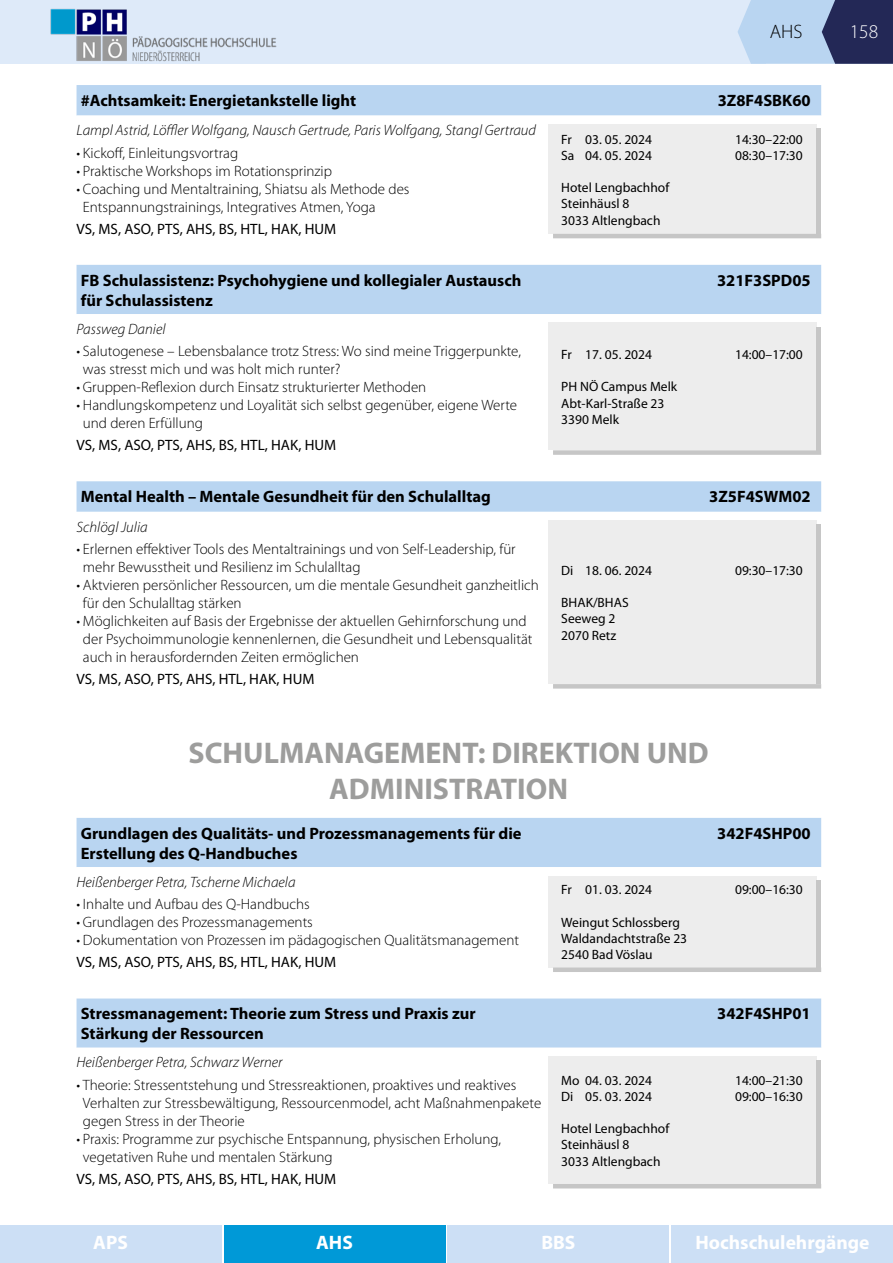
<style>
.page{position:relative;width:893px;height:1263px;background:#fff}
.page>*{position:absolute;margin:0;border:0;box-sizing:border-box;transform-origin:0 0}
.t1{font:700 30px/36px "Myriad Pro";color:#9d9d9c;text-align:center}
.t2{font:700 19.5px "Myriad Pro";color:#fff}
.t3{font:300 19.5px "Myriad Pro";color:#000}
.t4{font:300 19.5px "Myriad Pro";color:#fff}
.t5{font:700 16.5px/19.8px "Myriad Pro";color:#000}
.t6{font:300 15px/18px "Myriad Pro";color:#000}
.t7{font:italic 300 15px "Myriad Pro";color:#000}
.t8{font:15px "Myriad Pro";color:#000}
.t9{font:13.5px/16.2px "Myriad Pro";color:#000}
</style>
<div class="page">
<div style="left:0;top:0;width:765px;height:64px;background:#deeaf9"></div>
<svg style="left:738px;top:0;width:155px;height:64px;background:#7c8eb1"></svg>
<img style="left:50px;top:8px;width:227px;height:54px">
<div style="left:0;top:1226px;width:221px;height:37px;background:#ccdff5"></div>
<div style="left:224px;top:1226px;width:221px;height:37px;background:#0099d7"></div>
<div style="left:448px;top:1226px;width:221px;height:37px;background:#ccdff5"></div>
<div style="left:672px;top:1226px;width:221px;height:37px;background:#ccdff5"></div>
<div style="left:77px;top:85px;width:744px;height:31px;background:#b9d5f1"></div>
<div style="left:549px;top:124px;width:268px;height:110px;background:#ededed"></div>
<hr style="left:817px;top:129px;width:4px;height:105px;background:#c6c6c6">
<svg style="left:553px;top:234px;width:268px;height:4px"></svg>
<div style="left:77px;top:265px;width:744px;height:49px;background:#b9d5f1"></div>
<div style="left:549px;top:322px;width:268px;height:128px;background:#ededed"></div>
<hr style="left:817px;top:327px;width:4px;height:123px;background:#c6c6c6">
<svg style="left:553px;top:450px;width:268px;height:5px"></svg>
<div style="left:77px;top:481px;width:744px;height:31px;background:#b9d5f1"></div>
<div style="left:549px;top:520px;width:268px;height:164px;background:#ededed"></div>
<hr style="left:817px;top:525px;width:4px;height:159px;background:#c6c6c6">
<svg style="left:553px;top:684px;width:268px;height:5px"></svg>
<div style="left:77px;top:818px;width:744px;height:49px;background:#b9d5f1"></div>
<div style="left:549px;top:875px;width:268px;height:92px;background:#ededed"></div>
<hr style="left:817px;top:880px;width:4px;height:87px;background:#c6c6c6">
<svg style="left:553px;top:967px;width:268px;height:5px"></svg>
<div style="left:77px;top:998px;width:744px;height:50px;background:#b9d5f1"></div>
<div style="left:549px;top:1056px;width:268px;height:128px;background:#ededed"></div>
<hr style="left:817px;top:1061px;width:4px;height:123px;background:#c6c6c6">
<svg style="left:553px;top:1184px;width:268px;height:4px"></svg>
<h2 class="t3" style="left:770px;top:21px;width:34px">AHS</h2>
<h2 class="t4" style="left:850px;top:21px;width:30px">158</h2>
<p class="t5" style="left:81px;top:91px;width:277px">#Achtsamkeit: Energietankstelle light</p>
<p class="t5" style="left:718px;top:91px;width:95px">3Z8F4SBK60</p>
<p class="t7" style="left:77px;top:121px;width:461px">Lampl Astrid, Löffler Wolfgang, Nausch Gertrude, Paris Wolfgang, Stangl Gertraud</p>
<p class="t6" style="left:77px;top:144px;width:163px">• Kickoff, Einleitungsvortrag</p>
<p class="t6" style="left:77px;top:162px;width:257px">• Praktische Workshops im Rotationsprinzip</p>
<p class="t6" style="left:83px;top:180px;width:328px;text-indent:-6px">• Coaching und Mentaltraining, Shiatsu als Methode des<br>Entspannungstrainings, Integratives Atmen, Yoga</p>
<p class="t8" style="left:77px;top:221px;width:261px">VS, MS, ASO, PTS, AHS, BS, HTL, HAK, HUM</p>
<p class="t9" style="left:561px;top:131px;width:92px">Fr 03. 05. 2024</p>
<p class="t9" style="left:735px;top:131px;width:69px">14:30–22:00</p>
<p class="t9" style="left:561px;top:147px;width:92px">Sa 04. 05. 2024</p>
<p class="t9" style="left:735px;top:147px;width:69px">08:30–17:30</p>
<p class="t9" style="left:561px;top:180px;width:109px">Hotel Lengbachhof<br>Steinhäusl 8<br>3033 Altlengbach</p>
<p class="t5" style="left:81px;top:270px;width:442px">FB Schulassistenz: Psychohygiene und kollegialer Austausch für Schulassistenz</p>
<p class="t5" style="left:717px;top:270px;width:95px">321F3SPD05</p>
<p class="t7" style="left:77px;top:320px;width:90px">Passweg Daniel</p>
<p class="t6" style="left:83px;top:342px;width:440px;text-indent:-6px">• Salutogenese – Lebensbalance trotz Stress: Wo sind meine Triggerpunkte, was stresst mich und was holt mich runter?</p>
<p class="t6" style="left:77px;top:378px;width:351px">• Gruppen-Reflexion durch Einsatz strukturierter Methoden</p>
<p class="t6" style="left:83px;top:396px;width:436px;text-indent:-6px">• Handlungskompetenz und Loyalität sich selbst gegenüber, eigene Werte und deren Erfüllung</p>
<p class="t8" style="left:77px;top:437px;width:261px">VS, MS, ASO, PTS, AHS, BS, HTL, HAK, HUM</p>
<p class="t9" style="left:561px;top:347px;width:92px">Fr 17. 05. 2024</p>
<p class="t9" style="left:735px;top:347px;width:69px">14:00–17:00</p>
<p class="t9" style="left:561px;top:379px;width:117px">PH NÖ Campus Melk<br>Abt-Karl-Straße 23<br>3390 Melk</p>
<p class="t5" style="left:81px;top:487px;width:411px">Mental Health – Mentale Gesundheit für den Schulalltag</p>
<p class="t5" style="left:709px;top:487px;width:103px">3Z5F4SWM02</p>
<p class="t7" style="left:77px;top:518px;width:73px">Schlögl Julia</p>
<p class="t6" style="left:83px;top:540px;width:434px;text-indent:-6px">• Erlernen effektiver Tools des Mentaltrainings und von Self-Leadership, für mehr Bewusstheit und Resilienz im Schulalltag</p>
<p class="t6" style="left:83px;top:576px;width:458px;text-indent:-6px">• Aktvieren persönlicher Ressourcen, um die mentale Gesundheit ganzheitlich für den Schulalltag stärken</p>
<p class="t6" style="left:83px;top:612px;width:451px;text-indent:-6px">• Möglichkeiten auf Basis der Ergebnisse der aktuellen Gehirnforschung und der Psychoimmunologie kennenlernen, die Gesundheit und Lebensqualität auch in herausfordernden Zeiten ermöglichen</p>
<p class="t8" style="left:77px;top:671px;width:239px">VS, MS, ASO, PTS, AHS, HTL, HAK, HUM</p>
<p class="t9" style="left:561px;top:562px;width:92px">Di 18. 06. 2024</p>
<p class="t9" style="left:735px;top:562px;width:69px">09:30–17:30</p>
<p class="t9" style="left:561px;top:595px;width:69px">BHAK/BHAS<br>Seeweg 2<br>2070 Retz</p>
<h1 class="t1" style="left:189px;top:735px;width:522px">SCHULMANAGEMENT: DIREKTION UND<br>ADMINISTRATION</h1>
<p class="t5" style="left:81px;top:823px;width:442px">Grundlagen des Qualitäts- und Prozessmanagements für die<br>Erstellung des Q-Handbuches</p>
<p class="t5" style="left:717px;top:823px;width:95px">342F4SHP00</p>
<p class="t7" style="left:77px;top:873px;width:221px">Heißenberger Petra, Tscherne Michaela</p>
<p class="t6" style="left:77px;top:895px;width:235px">• Inhalte und Aufbau des Q-Handbuchs</p>
<p class="t6" style="left:77px;top:913px;width:238px">• Grundlagen des Prozessmanagements</p>
<p class="t6" style="left:77px;top:931px;width:444px">• Dokumentation von Prozessen im pädagogischen Qualitätsmanagement</p>
<p class="t8" style="left:77px;top:954px;width:261px">VS, MS, ASO, PTS, AHS, BS, HTL, HAK, HUM</p>
<p class="t9" style="left:561px;top:882px;width:92px">Fr 01. 03. 2024</p>
<p class="t9" style="left:735px;top:882px;width:69px">09:00–16:30</p>
<p class="t9" style="left:561px;top:914px;width:127px">Weingut Schlossberg<br>Waldandachtstraße 23<br>2540 Bad Vöslau</p>
<p class="t5" style="left:81px;top:1004px;width:396px">Stressmanagement: Theorie zum Stress und Praxis zur<br>Stärkung der Ressourcen</p>
<p class="t5" style="left:717px;top:1004px;width:95px">342F4SHP01</p>
<p class="t7" style="left:77px;top:1053px;width:207px">Heißenberger Petra, Schwarz Werner</p>
<p class="t6" style="left:83px;top:1076px;width:460px;text-indent:-6px">• Theorie: Stressentstehung und Stressreaktionen, proaktives und reaktives<br>Verhalten zur Stressbewältigung, Ressourcenmodel, acht Maßnahmenpakete gegen Stress in der Theorie</p>
<p class="t6" style="left:83px;top:1130px;width:420px;text-indent:-6px">• Praxis: Programme zur psychische Entspannung, physischen Erholung, vegetativen Ruhe und mentalen Stärkung</p>
<p class="t8" style="left:77px;top:1171px;width:261px">VS, MS, ASO, PTS, AHS, BS, HTL, HAK, HUM</p>
<p class="t9" style="left:561px;top:1072px;width:92px">Mo 04. 03. 2024</p>
<p class="t9" style="left:735px;top:1072px;width:69px">14:00–21:30</p>
<p class="t9" style="left:561px;top:1088px;width:92px">Di 05. 03. 2024</p>
<p class="t9" style="left:735px;top:1088px;width:69px">09:00–16:30</p>
<p class="t9" style="left:561px;top:1121px;width:109px">Hotel Lengbachhof<br>Steinhäusl 8<br>3033 Altlengbach</p>
<h2 class="t2" style="left:93px;top:1231px;width:36px">APS</h2>
<h2 class="t2" style="left:316px;top:1231px;width:38px">AHS</h2>
<h2 class="t2" style="left:541px;top:1231px;width:36px">BBS</h2>
<h2 class="t2" style="left:695px;top:1231px;width:176px">Hochschulehrgänge</h2>
</div>
